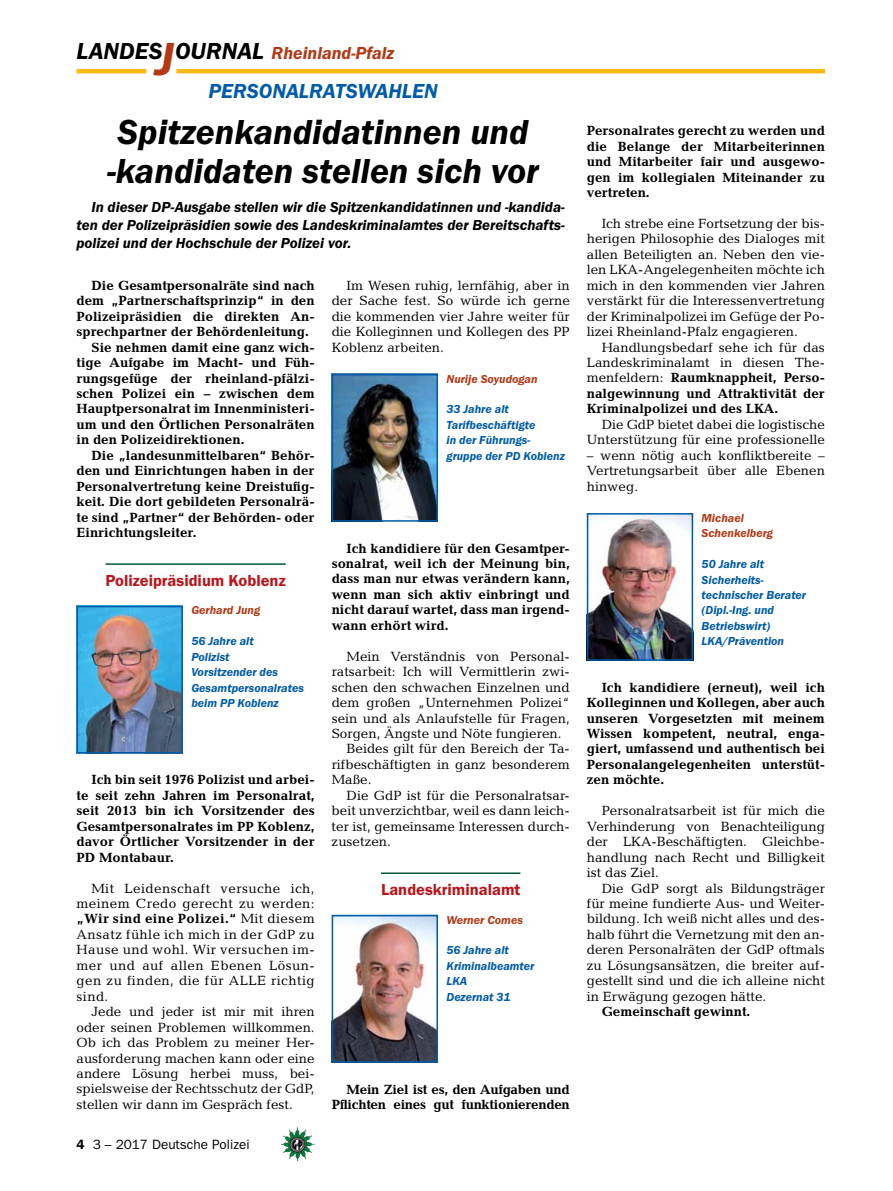
<style>
.page{position:relative;width:893px;height:1191px;background:#fff}
.page>*{position:absolute;margin:0;border:0;box-sizing:border-box;transform-origin:0 0}
.t1{font:italic 600 36px/39px "Franklin Gothic Itc T";color:#000}
.t2{font:italic 600 21px "Franklin Gothic Itc T";color:#005baa}
.t3{font:italic 600 18px "Franklin Gothic Itc T";color:#b33916}
.t4{font:600 16.5px "Franklin Gothic Itc T";color:#ba141a}
.t5{font:italic 600 15px/18px "Franklin Gothic Itc T";color:#000;text-align:justify}
.t6{font:13.5px/15.5px "Candida";color:#000;text-align:justify}
.t7{font:700 13.5px/15.5px "Candida";color:#000;text-align:justify}
.t8{font:700 13.5px/15.5px "Candida";letter-spacing:-.02em;color:#000;text-align:right}
.t9{font:13.5px "Franklin Gothic";color:#000}
.t10{font:italic 600 12px/15.5px "Franklin Gothic Itc T";color:#005baa}
.t11{font:italic 600 12px/15.5px "Franklin Gothic Itc T";color:#b33916}
.s1{font-size:24px;color:#000}
.s2{font-size:48px}
.s3{font-weight:700}
.s4{font-weight:600}
.s5{font-weight:400}
</style>
<div class="page">
<hr style="left:77px;top:69px;width:69px;height:4px;background:#fdb913">
<hr style="left:176px;top:69px;width:649px;height:4px;background:#fdb913">
<img style="left:281px;top:1128px;width:16px;height:24px">
<hr style="left:381px;top:872px;width:139px;height:2px;background:#005941">
<img style="left:80px;top:609px;width:100px;height:141px">
<div style="left:77px;top:606px;width:106px;height:147px;border:2px solid #005baa"></div>
<img style="left:335px;top:377px;width:100px;height:141px">
<div style="left:332px;top:374px;width:106px;height:147px;border:2px solid #005baa"></div>
<img style="left:590px;top:516px;width:100px;height:142px">
<div style="left:587px;top:513px;width:106px;height:148px;border:2px solid #005baa"></div>
<hr style="left:105px;top:563px;width:181px;height:2px;background:#005941">
<img style="left:335px;top:918px;width:100px;height:141px">
<div style="left:332px;top:915px;width:106px;height:147px;border:2px solid #005baa"></div>
<h3 class="t3" style="left:77px;top:42px;width:319px"><span class="s1">LANDES</span><span class="s2">J</span><span class="s1">OURNAL</span> Rheinland-Pfalz</h3>
<h2 class="t2" style="left:208px;top:79px;width:27px">Personalratswahlen</h2>
<h1 class="t1" style="left:107px;top:112px;width:433px">Spitzenkandidatinnen und -kandidaten stellen sich vor</h1>
<p class="t5" style="left:77px;top:198px;width:490px;text-indent:15px">In dieser DP-Ausgabe stellen wir die Spitzenkandidatinnen und -kandida&shy;ten der Polizeipräsidien sowie des Landeskriminalamtes der Bereitschafts&shy;polizei und der Hochschule der Polizei vor.</p>
<p class="t7" style="left:91px;top:277px;width:225px">Die Gesamtpersonalräte sind nach</p>
<p class="t7" style="left:77px;top:293px;width:240px">dem „Partnerschaftsprinzip“ in den</p>
<p class="t7" style="left:77px;top:308px;width:240px">Polizeipräsidien die direkten An-</p>
<p class="t7" style="left:77px;top:324px;width:234px">sprechpartner der Behördenleitung.</p>
<p class="t7" style="left:91px;top:339px;width:225px">Sie nehmen damit eine ganz wich-</p>
<p class="t7" style="left:77px;top:355px;width:240px">tige Aufgabe im Macht- und Füh-</p>
<p class="t7" style="left:77px;top:370px;width:240px">rungsgefüge der rheinland-pfälzi-</p>
<p class="t7" style="left:77px;top:385px;width:240px">schen Polizei ein – zwischen dem</p>
<p class="t7" style="left:77px;top:401px;width:240px">Hauptpersonalrat im Innenministeri-</p>
<p class="t7" style="left:77px;top:416px;width:240px">um und den Örtlichen Personalräten</p>
<p class="t7" style="left:77px;top:432px;width:169px">in den Polizeidirektionen.</p>
<p class="t7" style="left:91px;top:447px;width:225px">Die „landesunmittelbaren“ Behör-</p>
<p class="t7" style="left:77px;top:463px;width:240px">den und Einrichtungen haben in der</p>
<p class="t7" style="left:77px;top:478px;width:240px">Personalvertretung keine Dreistufig-</p>
<p class="t7" style="left:77px;top:494px;width:240px">keit. Die dort gebildeten Personalrä-</p>
<p class="t7" style="left:77px;top:509px;width:240px">te sind „Partner“ der Behörden- oder</p>
<p class="t7" style="left:77px;top:524px;width:122px">Einrichtungsleiter.</p>
<p class="t6" style="left:332px;top:277px;width:240px;text-indent:15px">Im Wesen ruhig, lernfähig, aber in der Sache fest. So würde ich gerne die kommenden vier Jahre weiter für die Kolleginnen und Kollegen des PP Koblenz arbeiten.</p>
<p class="t11" style="left:446px;top:371px;width:93px">Nurije Soyudogan</p>
<p class="t10" style="left:446px;top:401px;width:120px">33 Jahre alt<br>Tarifbeschäftigte<br>in der Führungs&shy;gruppe der PD Koblenz</p>
<p class="t4" style="left:105px;top:571px;width:182px">Polizeipräsidium Koblenz</p>
<p class="t11" style="left:191px;top:602px;width:71px">Gerhard Jung</p>
<p class="t10" style="left:191px;top:633px;width:114px">56 Jahre alt<br>Polizist<br>Vorsitzender des<br>Gesamtpersonalrates beim PP Koblenz</p>
<p class="t7" style="left:77px;top:772px;width:240px;text-indent:15px">Ich bin seit 1976 Polizist und arbei&shy;te seit zehn Jahren im Personalrat, seit 2013 bin ich Vorsitzender des Gesamtpersonalrates im PP Koblenz, davor Örtlicher Vorsitzender in der PD Montabaur.</p>
<p class="t6" style="left:77px;top:880px;width:240px;text-indent:15px">Mit Leidenschaft versuche ich, meinem Credo gerecht zu werden: <span class="s3">„Wir sind eine Polizei.“</span> Mit diesem Ansatz fühle ich mich in der GdP zu Hause und wohl. Wir versuchen im&shy;mer und auf allen Ebenen Lösun&shy;gen zu finden, die für ALLE richtig sind.</p>
<p class="t6" style="left:77px;top:1004px;width:240px;text-indent:15px">Jede und jeder ist mir mit ihren oder seinen Problemen willkommen.<br>Ob ich das Problem zu meiner Her&shy;ausforderung machen kann oder eine andere Lösung herbei muss, bei&shy;spielsweise der Rechtsschutz der GdP, stellen wir dann im Gespräch fest.</p>
<p class="t9" style="left:77px;top:1136px;width:175px"><span class="s4">4</span> 3 – 2017 Deutsche Polizei</p>
<p class="t7" style="left:332px;top:540px;width:240px;text-indent:15px">Ich kandidiere für den Gesamtper&shy;sonalrat, weil ich der Meinung bin, dass man nur etwas verändern kann, wenn man sich aktiv einbringt und nicht darauf wartet, dass man irgend&shy;wann erhört wird.</p>
<p class="t6" style="left:347px;top:648px;width:225px">Mein Verständnis von Personal-</p>
<p class="t6" style="left:332px;top:664px;width:240px">ratsarbeit: Ich will Vermittlerin zwi-</p>
<p class="t6" style="left:332px;top:679px;width:240px">schen den schwachen Einzelnen und</p>
<p class="t6" style="left:332px;top:695px;width:240px">dem großen „Unternehmen Polizei“</p>
<p class="t6" style="left:332px;top:710px;width:240px">sein und als Anlaufstelle für Fragen,</p>
<p class="t6" style="left:332px;top:725px;width:231px">Sorgen, Ängste und Nöte fungieren.</p>
<p class="t6" style="left:347px;top:741px;width:225px">Beides gilt für den Bereich der Ta-</p>
<p class="t6" style="left:332px;top:756px;width:240px">rifbeschäftigten in ganz besonderem</p>
<p class="t6" style="left:332px;top:772px;width:41px">Maße.</p>
<p class="t6" style="left:347px;top:787px;width:225px">Die GdP ist für die Personalratsar-</p>
<p class="t6" style="left:332px;top:803px;width:240px">beit unverzichtbar, weil es dann leich-</p>
<p class="t6" style="left:332px;top:818px;width:240px">ter ist, gemeinsame Interessen durch-</p>
<p class="t6" style="left:332px;top:834px;width:61px">zusetzen.</p>
<p class="t4" style="left:381px;top:880px;width:141px">Landeskriminalamt</p>
<p class="t11" style="left:446px;top:911px;width:78px">Werner Comes</p>
<p class="t10" style="left:446px;top:942px;width:89px">56 Jahre alt<br>Kriminalbeamter<br>LKA<br>Dezernat 31</p>
<p class="t8" style="left:332px;top:1081px;width:240px">Mein Ziel ist es, den Aufgaben und<br>Pflichten eines gut funktionierenden</p>
<p class="t7" style="left:587px;top:123px;width:240px">Personalrates gerecht zu werden und die Belange der Mitarbeiterinnen und Mitarbeiter fair und ausgewo&shy;gen im kollegialen Miteinander zu vertreten.</p>
<p class="t6" style="left:587px;top:216px;width:240px;text-indent:15px">Ich strebe eine Fortsetzung der bis&shy;herigen Philosophie des Dialoges mit allen Beteiligten an. Neben den vie&shy;len LKA-Angelegenheiten möchte ich mich in den kommenden vier Jahren verstärkt für die Interessenvertretung der Kriminalpolizei im Gefüge der Po&shy;lizei Rheinland-Pfalz engagieren.</p>
<p class="t7" style="left:587px;top:339px;width:240px;text-indent:15px"><span class="s5">Handlungsbedarf sehe ich für das Landeskriminalamt in diesen The&shy;menfeldern:</span> Raumknappheit, Perso&shy;nalgewinnung und Attraktivität der Kriminalpolizei und des LKA.</p>
<p class="t6" style="left:587px;top:416px;width:240px;text-align:right">Die GdP bietet dabei die logistische<br>Unterstützung für eine professionelle</p>
<p class="t6" style="left:587px;top:447px;width:240px">– wenn nötig auch konfliktbereite – Vertretungsarbeit über alle Ebenen hinweg.</p>
<p class="t11" style="left:702px;top:510px;width:73px">Michael<br>Schenkelberg</p>
<p class="t10" style="left:702px;top:556px;width:106px">50 Jahre alt<br>Sicherheits&shy;technischer Berater (Dipl.-Ing. und<br>Betriebswirt)<br>LKA/Prävention</p>
<p class="t7" style="left:587px;top:679px;width:240px;text-indent:15px">Ich kandidiere (erneut), weil ich Kolleginnen und Kollegen, aber auch unseren Vorgesetzten mit meinem Wissen kompetent, neutral, enga&shy;giert, umfassend und authentisch bei Personalangelegenheiten unterstüt&shy;zen möchte.</p>
<p class="t6" style="left:587px;top:803px;width:240px;text-indent:15px">Personalratsarbeit ist für mich die Verhinderung von Benachteiligung der LKA-Beschäftigten. Gleichbe&shy;handlung nach Recht und Billigkeit ist das Ziel.</p>
<p class="t6" style="left:587px;top:880px;width:240px;text-indent:15px">Die GdP sorgt als Bildungsträger für meine fundierte Aus- und Weiter&shy;bildung. Ich weiß nicht alles und des&shy;halb führt die Vernetzung mit den an&shy;deren Personalräten der GdP oftmals zu Lösungsansätzen, die breiter auf&shy;gestellt sind und die ich alleine nicht in Erwägung gezogen hätte.</p>
<p class="t7" style="left:602px;top:1003px;width:150px">Gemeinschaft gewinnt.</p>
</div>
